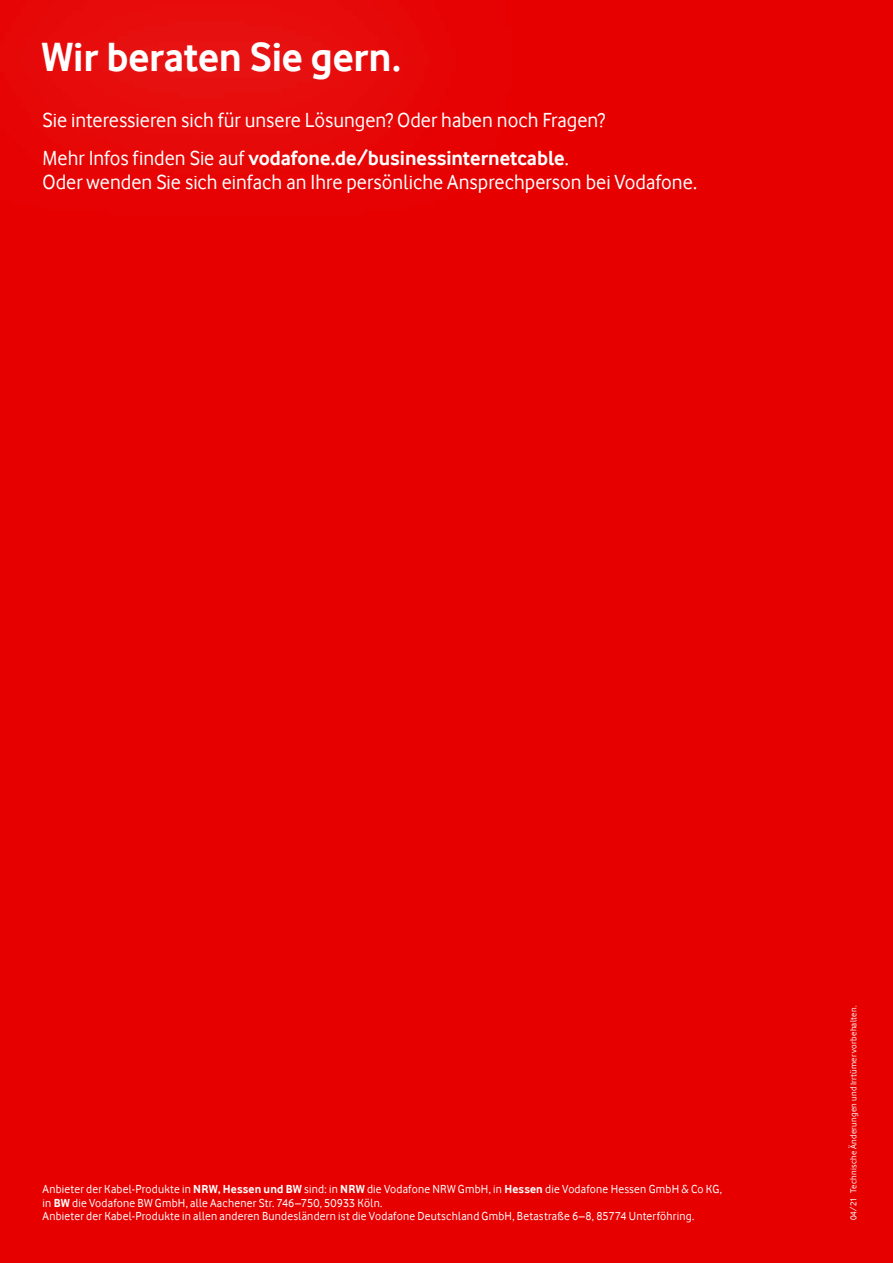
<style>
.page{position:relative;width:893px;height:1263px;background:#e60000}
.page>*{position:absolute;margin:0;border:0;box-sizing:border-box;transform-origin:0 0}
.t1{font:700 42px "Vodafone Rg";letter-spacing:-.005em;color:#fff}
.t2{font:21px/37.7px "Vodafone Rg";color:#fff}
.t3{font:12px/13.5px "Vodafone Rg";letter-spacing:.02em;color:#fff}
.t4{font:9px "Vodafone Rg";letter-spacing:.03em;color:#fff}
.s1{font-weight:700}
</style>
<div class="page">
<div style="left:0;top:0;width:515px;height:217px;background:#e60707"></div>
<h1 class="t1" style="left:41px;top:32px;width:361px">Wir beraten Sie gern.</h1>
<h2 class="t2" style="left:43px;top:101px;width:564px">Sie interessieren sich für unsere Lösungen? Oder haben noch Fragen?<br>Mehr Infos finden Sie auf <span class="s1">vodafone.de/businessinternetcable</span>.</h2>
<h2 class="t2" style="left:43px;top:163px;width:656px">Oder wenden Sie sich einfach an Ihre persönliche Ansprechperson bei Vodafone.</h2>
<p class="t3" style="left:43px;top:1182px;width:681px">Anbieter der Kabel-Produkte in <span class="s1">NRW, Hessen und BW</span> sind: in <span class="s1">NRW</span> die Vodafone NRW GmbH, in <span class="s1">Hessen</span> die Vodafone Hessen GmbH &amp; Co KG,</p>
<p class="t3" style="left:43px;top:1196px;width:653px">in <span class="s1">BW</span> die Vodafone BW GmbH, alle Aachener Str. 746–750, 50933 Köln.<br>Anbieter der Kabel-Produkte in allen anderen Bundesländern ist die Vodafone Deutschland GmbH, Betastraße 6–8, 85774 Unterföhring.</p>
<p class="t4" style="left:848px;top:1193px;width:188px;rotate:-90deg">Technische Änderungen und Irrtümer vorbehalten.</p>
<p class="t4" style="left:848px;top:1220px;width:25px;rotate:-90deg">04/21</p>
</div>
